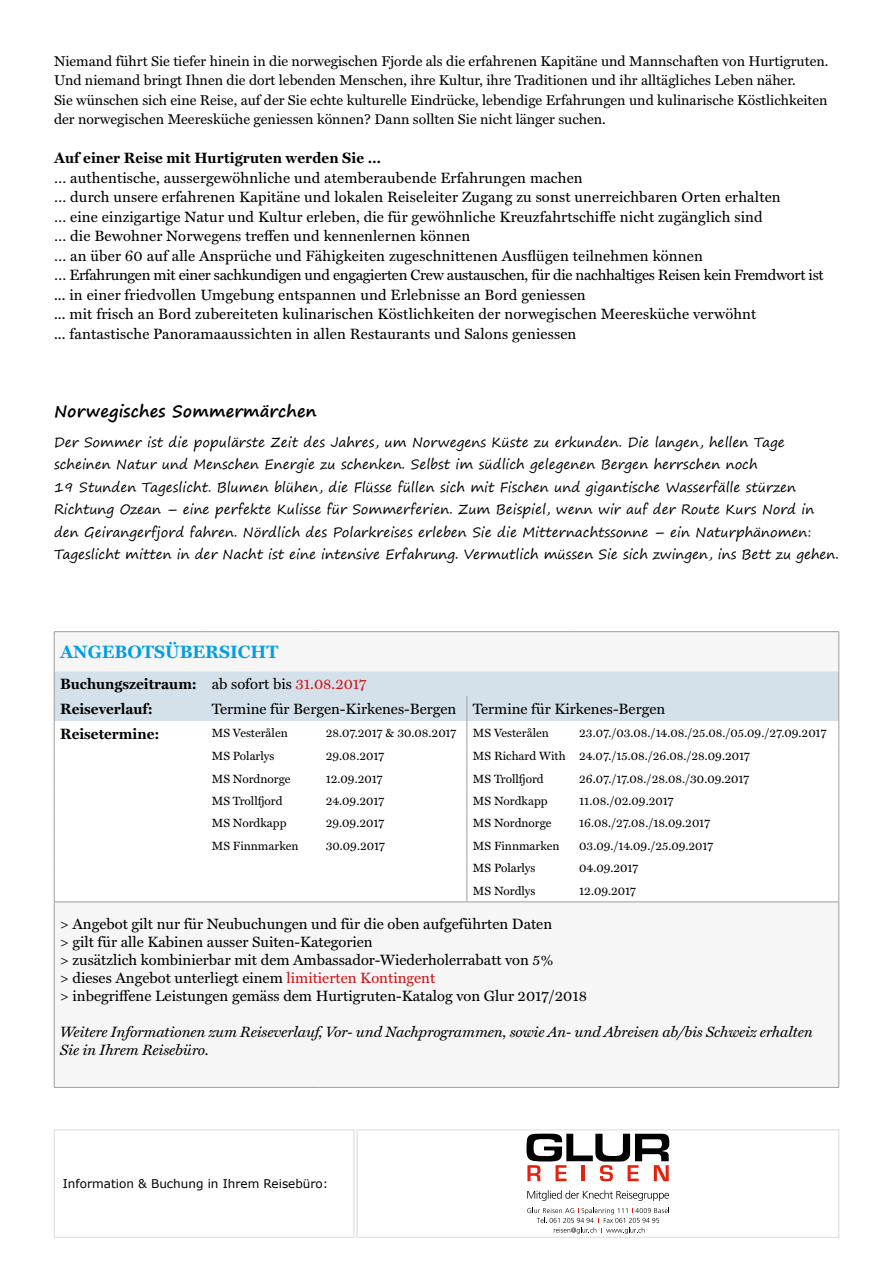
<style>
.page{position:relative;width:893px;height:1263px;background:#fff}
.page>*{position:absolute;margin:0;border:0;box-sizing:border-box;transform-origin:0 0}
.t1{font:700 18px "Miller Text";color:#009ee3}
.t2{font:700 16.5px "Segoe Print";letter-spacing:.01em;color:#000}
.t3{font:15px/19.5px "Miller Text";letter-spacing:.01em;color:#000}
.t4{font:italic 15px/18px "Miller Text";letter-spacing:-.01em;color:#000}
.t5{font:700 15px/24.9px "Miller Text";color:#000}
.t6{font:14.25px/19.5px "Miller Text";color:#000}
.t7{font:13.5px/22.5px "Segoe Print";color:#000}
.t8{font:12px "Miller Text";color:#000}
.t9{font:12px "Verdana";color:#000}
.s1{font-weight:400}
.s2{font-weight:400;color:#cd1316}
.s3{color:#cd1316}
</style>
<div class="page">
<div style="left:54px;top:1130px;width:300px;height:107px;border:1px solid #dadada"></div>
<div style="left:55px;top:632px;width:783px;height:455px;background:#f6f6f6"></div>
<hr style="left:54px;top:902px;width:1px;height:185px;background:#9c9d9d">
<hr style="left:838px;top:902px;width:1px;height:185px;background:#9c9d9d">
<hr style="left:54px;top:1087px;width:152px;height:1px;background:#9c9d9d">
<hr style="left:206px;top:1087px;width:114px;height:1px;background:#9c9d9d">
<hr style="left:320px;top:1087px;width:147px;height:1px;background:#9c9d9d">
<hr style="left:467px;top:1087px;width:106px;height:1px;background:#9c9d9d">
<hr style="left:573px;top:1087px;width:266px;height:1px;background:#9c9d9d">
<hr style="left:54px;top:631px;width:152px;height:1px;background:#9c9d9d">
<hr style="left:54px;top:632px;width:1px;height:39px;background:#9c9d9d">
<hr style="left:206px;top:631px;width:114px;height:1px;background:#9c9d9d">
<hr style="left:320px;top:631px;width:147px;height:1px;background:#9c9d9d">
<hr style="left:467px;top:631px;width:106px;height:1px;background:#9c9d9d">
<hr style="left:573px;top:631px;width:266px;height:1px;background:#9c9d9d">
<hr style="left:838px;top:632px;width:1px;height:39px;background:#9c9d9d">
<hr style="left:54px;top:902px;width:152px;height:1px;background:#9c9d9d">
<hr style="left:206px;top:902px;width:114px;height:1px;background:#9c9d9d">
<hr style="left:320px;top:902px;width:147px;height:1px;background:#9c9d9d">
<hr style="left:467px;top:902px;width:106px;height:1px;background:#9c9d9d">
<hr style="left:573px;top:902px;width:266px;height:1px;background:#9c9d9d">
<svg style="left:54px;top:671px;width:785px;height:231px"></svg>
<svg style="left:527px;top:1190px;width:142px;height:11px"></svg>
<svg style="left:526px;top:1134px;width:143px;height:47px"></svg>
<svg style="left:527px;top:1208px;width:142px;height:26px"></svg>
<div style="left:357px;top:1130px;width:482px;height:107px;border:1px solid #dadada"></div>
<p class="t6" style="left:54px;top:52px;width:776px">Niemand führt Sie tiefer hinein in die norwegischen Fjorde als die erfahrenen Kapitäne und Mannschaften von Hurtigruten.<br>Und niemand bringt Ihnen die dort lebenden Menschen, ihre Kultur, ihre Traditionen und ihr alltägliches Leben näher.<br>Sie wünschen sich eine Reise, auf der Sie echte kulturelle Eindrücke, lebendige Erfahrungen und kulinarische Köstlichkeiten der norwegischen Meeresküche geniessen können? Dann sollten Sie nicht länger suchen.</p>
<p class="t5" style="left:54px;top:146px;width:329px">Auf einer Reise mit Hurtigruten werden Sie …</p>
<p class="t3" style="left:54px;top:168px;width:771px">… authentische, aussergewöhnliche und atemberaubende Erfahrungen machen<br>… durch unsere erfahrenen Kapitäne und lokalen Reiseleiter Zugang zu sonst unerreichbaren Orten erhalten<br>… eine einzigartige Natur und Kultur erleben, die für gewöhnliche Kreuzfahrtschiffe nicht zugänglich sind<br>… die Bewohner Norwegens treffen und kennenlernen können<br>… an über 60 auf alle Ansprüche und Fähigkeiten zugeschnittenen Ausflügen teilnehmen können<br>… Erfahrungen mit einer sachkundigen und engagierten Crew austauschen, für die nachhaltiges Reisen kein Fremdwort ist ... in einer friedvollen Umgebung entspannen und Erlebnisse an Bord geniessen<br>... mit frisch an Bord zubereiteten kulinarischen Köstlichkeiten der norwegischen Meeresküche verwöhnt<br>... fantastische Panoramaaussichten in allen Restaurants und Salons geniessen</p>
<p class="t2" style="left:54px;top:396px;width:264px">Norwegisches Sommermärchen</p>
<p class="t7" style="left:54px;top:430px;width:786px">Der Sommer ist die populärste Zeit des Jahres, um Norwegens Küste zu erkunden. Die langen, hellen Tage scheinen Natur und Menschen Energie zu schenken. Selbst im südlich gelegenen Bergen herrschen noch<br>19 Stunden Tageslicht. Blumen blühen, die Flüsse füllen sich mit Fischen und gigantische Wasserfälle stürzen Richtung Ozean – eine perfekte Kulisse für Sommerferien. Zum Beispiel, wenn wir auf der Route Kurs Nord in den Geirangerfjord fahren. Nördlich des Polarkreises erleben Sie die Mitternachtssonne – ein Naturphänomen:<br>Tageslicht mitten in der Nacht ist eine intensive Erfahrung. Vermutlich müssen Sie sich zwingen, ins Bett zu gehen.</p>
<p class="t1" style="left:60px;top:642px;width:220px">ANGEBOTSÜBERSICHT</p>
<p class="t5" style="left:60px;top:672px;width:308px">Buchungszeitraum: <span class="s1">ab sofort bis</span> <span class="s2">31.08.2017<br></span>Reiseverlauf:</p>
<p class="t3" style="left:212px;top:699px;width:455px">Termine für Bergen-Kirkenes-Bergen Termine für Kirkenes-Bergen</p>
<p class="t5" style="left:60px;top:721px;width:101px">Reisetermine:</p>
<p class="t8" style="left:212px;top:726px;width:77px">MS Vesterålen</p>
<p class="t8" style="left:326px;top:726px;width:132px">28.07.2017 &amp; 30.08.2017</p>
<p class="t8" style="left:473px;top:726px;width:77px">MS Vesterålen</p>
<p class="t8" style="left:579px;top:726px;width:249px">23.07./03.08./14.08./25.08./05.09./27.09.2017</p>
<p class="t8" style="left:212px;top:749px;width:64px">MS Polarlys</p>
<p class="t8" style="left:326px;top:749px;width:60px">29.08.2017</p>
<p class="t8" style="left:473px;top:749px;width:278px">MS Richard With 24.07./15.08./26.08./28.09.2017</p>
<p class="t8" style="left:212px;top:771px;width:80px">MS Nordnorge</p>
<p class="t8" style="left:326px;top:771px;width:58px">12.09.2017</p>
<p class="t8" style="left:473px;top:771px;width:72px">MS Trollfjord</p>
<p class="t8" style="left:579px;top:771px;width:172px">26.07./17.08./28.08./30.09.2017</p>
<p class="t8" style="left:212px;top:794px;width:72px">MS Trollfjord</p>
<p class="t8" style="left:326px;top:794px;width:60px">24.09.2017</p>
<p class="t8" style="left:473px;top:794px;width:76px">MS Nordkapp</p>
<p class="t8" style="left:579px;top:794px;width:96px">11.08./02.09.2017</p>
<p class="t8" style="left:212px;top:816px;width:76px">MS Nordkapp</p>
<p class="t8" style="left:326px;top:816px;width:60px">29.09.2017</p>
<p class="t8" style="left:473px;top:816px;width:80px">MS Nordnorge</p>
<p class="t8" style="left:579px;top:816px;width:132px">16.08./27.08./18.09.2017</p>
<p class="t8" style="left:212px;top:838px;width:88px">MS Finnmarken</p>
<p class="t8" style="left:326px;top:838px;width:61px">30.09.2017</p>
<p class="t8" style="left:473px;top:838px;width:88px">MS Finnmarken</p>
<p class="t8" style="left:579px;top:838px;width:136px">03.09./14.09./25.09.2017</p>
<p class="t8" style="left:473px;top:861px;width:64px">MS Polarlys</p>
<p class="t8" style="left:579px;top:861px;width:61px">04.09.2017</p>
<p class="t8" style="left:473px;top:884px;width:64px">MS Nordlys</p>
<p class="t8" style="left:579px;top:884px;width:58px">12.09.2017</p>
<p class="t3" style="left:60px;top:915px;width:528px;line-height:18px">&gt; Angebot gilt nur für Neubuchungen und für die oben aufgeführten Daten<br>&gt; gilt für alle Kabinen ausser Suiten-Kategorien<br>&gt; zusätzlich kombinierbar mit dem Ambassador-Wiederholerrabatt von 5%<br>&gt; dieses Angebot unterliegt einem <span class="s3">limitierten Kontingent<br></span>&gt; inbegriffene Leistungen gemäss dem Hurtigruten-Katalog von Glur 2017/2018</p>
<p class="t4" style="left:60px;top:1023px;width:754px">Weitere Informationen zum Reiseverlauf, Vor- und Nachprogrammen, sowie An- und Abreisen ab/bis Schweiz erhalten<br>Sie in Ihrem Reisebüro.</p>
<p class="t9" style="left:63px;top:1175px;width:267px">Information &amp; Buchung in Ihrem Reisebüro:</p>
</div>
